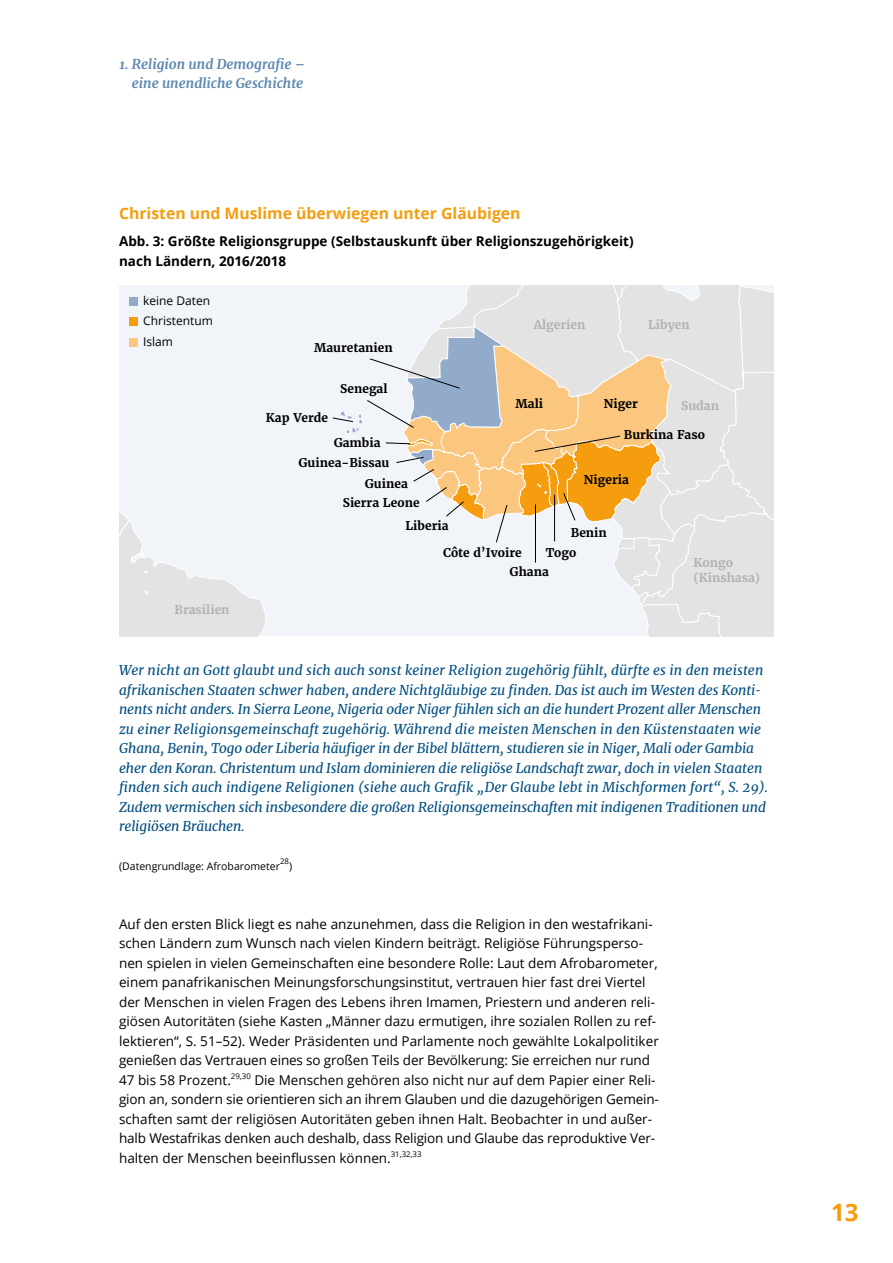
<style>
.page{position:relative;width:893px;height:1263px;background:#fff}
.page>*{position:absolute;margin:0;border:0;box-sizing:border-box;transform-origin:0 0}
.t1{font:700 24px "Open Sans";color:#f59d0f}
.t2{font:700 15.75px "Open Sans";color:#f59d0f}
.Fließtext{font:13.5px/19.5px "Open Sans";color:#000}
.Bildunterschrift{font:italic 13.5px/19.5px "Merriweather KAS";letter-spacing:-.01em;color:#004e82}
.t3{font:700 13.5px/19.5px "Open Sans";color:#000}
.Registratur_rechts{font:italic 700 13.5px/19.5px "Merriweather KAS";color:#5c87b1;text-align:right}
.t4{font:700 12px "Merriweather";color:#000}
.t5{font:700 12px/14.4px "Merriweather";color:#b3b2b2}
.t6{font:12px/20.4px "Open Sans";color:#000}
.Quellenangaben{font:10.5px "Open Sans";color:#000}
.Quellenangaben-2{font:7.8px "Open Sans";color:#000}
</style>
<div class="page">
<div style="left:119px;top:285px;width:655px;height:351px;background:#f1f4f9"></div>
<svg style="left:119px;top:512px;width:147px;height:124px"></svg>
<div style="left:129px;top:297px;width:8px;height:9px;background:#92abcb"></div>
<div style="left:129px;top:318px;width:8px;height:8px;background:#f59d0f"></div>
<div style="left:129px;top:338px;width:8px;height:8px;background:#fbc67d"></div>
<svg style="left:332px;top:285px;width:442px;height:351px"></svg>
<p class="Registratur_rechts" style="left:119px;top:54px;width:187px">1. Religion und Demografie – eine unendliche Geschichte</p>
<h3 class="t2" style="left:119px;top:202px;width:403px">Christen und Muslime überwiegen unter Gläubigen</h3>
<h3 class="t3" style="left:119px;top:231px;width:516px">Abb. 3: Größte Religionsgruppe (Selbstauskunft über Religionszugehörigkeit) nach Ländern, 2016/2018</h3>
<p class="t6" style="left:143px;top:290px;width:71px">keine Daten<br>Christentum<br>Islam</p>
<p class="t4" style="left:314px;top:340px;width:80px">Mauretanien</p>
<p class="t5" style="left:534px;top:317px;width:53px">Algerien</p>
<p class="t5" style="left:648px;top:317px;width:43px">Libyen</p>
<p class="t4" style="left:266px;top:410px;width:64px">Kap Verde</p>
<p class="t4" style="left:340px;top:381px;width:49px">Senegal</p>
<p class="t4" style="left:334px;top:435px;width:48px">Gambia</p>
<p class="t4" style="left:299px;top:455px;width:92px">Guinea-Bissau</p>
<p class="t4" style="left:365px;top:476px;width:44px">Guinea</p>
<p class="t4" style="left:343px;top:495px;width:78px">Sierra Leone</p>
<p class="t4" style="left:516px;top:396px;width:29px">Mali</p>
<p class="t4" style="left:604px;top:396px;width:35px">Niger</p>
<p class="t4" style="left:624px;top:427px;width:83px">Burkina Faso</p>
<p class="t5" style="left:681px;top:398px;width:39px">Sudan</p>
<p class="t4" style="left:584px;top:472px;width:46px">Nigeria</p>
<p class="t5" style="left:175px;top:602px;width:56px">Brasilien</p>
<p class="t4" style="left:405px;top:518px;width:45px">Liberia</p>
<p class="t4" style="left:571px;top:525px;width:37px">Benin</p>
<p class="t4" style="left:546px;top:545px;width:32px">Togo</p>
<p class="t4" style="left:510px;top:564px;width:41px">Ghana</p>
<p class="t4" style="left:443px;top:545px;width:80px">Côte d’Ivoire</p>
<p class="t5" style="left:694px;top:556px;width:68px">Kongo (Kinshasa)</p>
<p class="Bildunterschrift" style="left:119px;top:660px;width:651px">Wer nicht an Gott glaubt und sich auch sonst keiner Religion zugehörig fühlt, dürfte es in den meisten afrikanischen Staaten schwer haben, andere Nichtgläubige zu finden. Das ist auch im Westen des Konti&shy;nents nicht anders. In Sierra Leone, Nigeria oder Niger fühlen sich an die hundert Prozent aller Menschen zu einer Religionsgemeinschaft zugehörig. Während die meisten Menschen in den Küstenstaaten wie Ghana, Benin, Togo oder Liberia häufiger in der Bibel blättern, studieren sie in Niger, Mali oder Gambia eher den Koran. Christentum und Islam dominieren die religiöse Landschaft zwar, doch in vielen Staaten finden sich auch indigene Religionen (siehe auch Grafik „Der Glaube lebt in Mischformen fort“, S. 29).<br>Zudem vermischen sich insbesondere die großen Religionsgemeinschaften mit indigenen Traditionen und religiösen Bräuchen.</p>
<p class="Quellenangaben" style="left:119px;top:859px;width:162px">(Datengrundlage: Afrobarometer</p>
<p class="Quellenangaben-2" style="left:280px;top:856px;width:11px">28</p>
<p class="Quellenangaben" style="left:289px;top:859px;width:5px">)</p>
<p class="Fließtext" style="left:119px;top:914px;width:541px">Auf den ersten Blick liegt es nahe anzunehmen, dass die Religion in den westafrikani&shy;schen Ländern zum Wunsch nach vielen Kindern beiträgt. Religiöse Führungsperso&shy;nen spielen in vielen Gemeinschaften eine besondere Rolle: Laut dem Afrobarometer, einem panafrikanischen Meinungsforschungsinstitut, vertrauen hier fast drei Viertel der Menschen in vielen Fragen des Lebens ihren Imamen, Priestern und anderen reli&shy;giösen Autoritäten (siehe Kasten „Männer dazu ermutigen, ihre sozialen Rollen zu ref&shy;lektieren“, S. 51–52). Weder Präsidenten und Parlamente noch gewählte Lokalpolitiker genießen das Vertrauen eines so großen Teils der Bevölkerung: Sie erreichen nur rund 47 bis 58 Prozent.<sup>29,30</sup> Die Menschen gehören also nicht nur auf dem Papier einer Reli&shy;gion an, sondern sie orientieren sich an ihrem Glauben und die dazugehörigen Gemein&shy;schaften samt der religiösen Autoritäten geben ihnen Halt. Beobachter in und außer&shy;halb Westafrikas denken auch deshalb, dass Religion und Glaube das reproduktive Ver&shy;halten der Menschen beeinflussen können.<sup>31,32,33</sup></p>
<h1 class="t1" style="left:831px;top:1196px;width:29px">13</h1>
</div>
